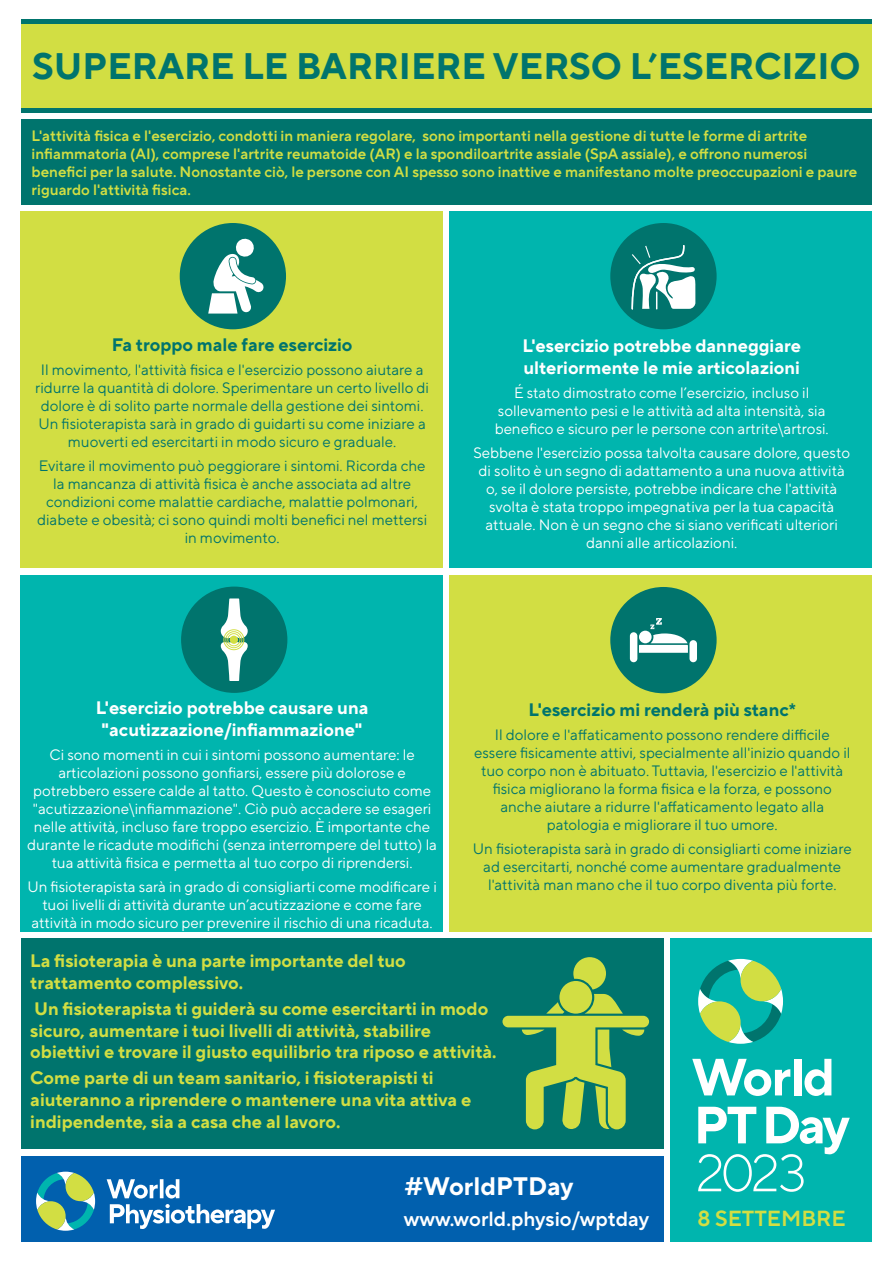
<style>
.page{position:relative;width:893px;height:1263px;background:#fff}
.page>*{position:absolute;margin:0;border:0;box-sizing:border-box;transform-origin:0 0}
.t1{font:700 36.75px "TT Norms Pro";color:#00746d}
.t2{font:700 25.2px "TT Norms Pro";color:#fff}
.t3{font:600 21.75px "TT Norms Pro";color:#d2de43}
.t4{font:600 20.4px "TT Norms Pro";color:#fff}
.t5{font:700 18px/21.6px "TT Norms Pro";color:#d2de43}
.t6{font:700 18px/21.6px "TT Norms Pro";color:#fff}
.t7{font:700 18px "TT Norms Pro";color:#00746d}
.t8{font:15px/18px "TT Norms Pro";color:#fff;text-align:center}
.t9{font:15px/18px "TT Norms Pro";color:#00746d;text-align:center}
.t10{font:600 15px/18px "TT Norms Pro";color:#d2de43}
</style>
<div class="page">
<div style="left:21px;top:938px;width:642px;height:211px;background:#00746d"></div>
<div style="left:21px;top:24px;width:851px;height:85px;background:#d2de43"></div>
<hr style="left:21px;top:109px;width:851px;height:4px;background:#00746d">
<hr style="left:21px;top:19px;width:851px;height:4px;background:#00746d">
<div style="left:670px;top:938px;width:202px;height:304px;background:#00b5ae"></div>
<div style="left:21px;top:1156px;width:642px;height:86px;background:#0160ae"></div>
<svg style="left:107px;top:1179px;width:51px;height:19px"></svg>
<svg style="left:160px;top:1179px;width:4px;height:19px"></svg>
<svg style="left:165px;top:1179px;width:14px;height:19px"></svg>
<svg style="left:110px;top:1204px;width:165px;height:25px"></svg>
<svg style="left:36px;top:1172px;width:59px;height:59px"></svg>
<svg style="left:698px;top:959px;width:85px;height:85px"></svg>
<svg style="left:692px;top:1059px;width:98px;height:37px"></svg>
<div style="left:794px;top:1059px;width:8px;height:36px;background:#fff"></div>
<svg style="left:804px;top:1059px;width:27px;height:37px"></svg>
<svg style="left:698px;top:1107px;width:152px;height:85px"></svg>
<div style="left:21px;top:120px;width:851px;height:85px;background:#00746d"></div>
<div style="left:21px;top:212px;width:422px;height:356px;background:#d2de43"></div>
<div style="left:450px;top:212px;width:422px;height:356px;background:#00b5ae"></div>
<div style="left:21px;top:575px;width:422px;height:357px;background:#00b5ae"></div>
<div style="left:450px;top:575px;width:422px;height:357px;background:#d2de43"></div>
<div style="left:610px;top:587px;width:107px;height:106px;background:#00746d;border-radius:50%"></div>
<div style="left:630px;top:632px;width:7px;height:30px;background:#fff;border-radius:4px"></div>
<div style="left:689px;top:640px;width:8px;height:22px;background:#fff;border-radius:4px"></div>
<svg style="left:639px;top:618px;width:49px;height:35px"></svg>
<div style="left:180px;top:223px;width:106px;height:106px;background:#00746d;border-radius:50%"></div>
<svg style="left:208px;top:238px;width:56px;height:76px"></svg>
<div style="left:610px;top:223px;width:107px;height:106px;background:#00746d;border-radius:50%"></div>
<div style="left:181px;top:587px;width:106px;height:106px;background:#00746d;border-radius:50%"></div>
<svg style="left:221px;top:598px;width:27px;height:83px"></svg>
<div style="left:230px;top:636px;width:8px;height:8px;background:#d2de43;border-radius:50%"></div>
<svg style="left:631px;top:245px;width:65px;height:65px"></svg>
<svg style="left:502px;top:957px;width:147px;height:172px"></svg>
<div style="left:559px;top:981px;width:33px;height:33px;background:#d2de43;border-radius:50%"></div>
<h1 class="t1" style="left:32px;top:39px;width:830px">SUPERARE LE BARRIERE VERSO L’ESERCIZIO</h1>
<p class="t10" style="left:32px;top:126px;width:827px">L'attività fisica e l'esercizio, condotti in maniera regolare, sono importanti nella gestione di tutte le forme di artrite infiammatoria (AI), comprese l'artrite reumatoide (AR) e la spondiloartrite assiale (SpA assiale), e offrono numerosi benefici per la salute. Nonostante ciò, le persone con AI spesso sono inattive e manifestano molte preoccupazioni e paure riguardo l'attività fisica.</p>
<p class="t7" style="left:112px;top:331px;width:242px">Fa troppo male fare esercizio</p>
<p class="t9" style="left:35px;top:359px;width:395px">Il movimento, l'attività fisica e l'esercizio possono aiutare a ridurre la quantità di dolore. Sperimentare un certo livello di dolore è di solito parte normale della gestione dei sintomi.<br>Un fisioterapista sarà in grado di guidarti su come iniziare a muoverti ed esercitarti in modo sicuro e graduale.</p>
<p class="t9" style="left:37px;top:455px;width:391px">Evitare il movimento può peggiorare i sintomi. Ricorda che la mancanza di attività fisica è anche associata ad altre condizioni come malattie cardiache, malattie polmonari, diabete e obesità; ci sono quindi molti benefici nel mettersi in movimento.</p>
<p class="t6" style="left:522px;top:334px;width:280px">L'esercizio potrebbe danneggiare ulteriormente le mie articolazioni</p>
<p class="t8" style="left:495px;top:383px;width:336px">É stato dimostrato come l’esercizio, incluso il sollevamento pesi e le attività ad alta intensità, sia benefico e sicuro per le persone con artrite\artrosi.</p>
<p class="t8" style="left:473px;top:443px;width:378px">Sebbene l'esercizio possa talvolta causare dolore, questo di solito è un segno di adattamento a una nuova attività o, se il dolore persiste, potrebbe indicare che l'attività svolta è stata troppo impegnativa per la tua capacità attuale. Non è un segno che si siano verificati ulteriori danni alle articolazioni.</p>
<p class="t6" style="left:96px;top:696px;width:274px;text-align:center">L'esercizio potrebbe causare una "acutizzazione/infiammazione"</p>
<p class="t8" style="left:27px;top:744px;width:411px">Ci sono momenti in cui i sintomi possono aumentare: le articolazioni possono gonfiarsi, essere più dolorose e potrebbero essere calde al tatto. Questo è conosciuto come "acutizzazione\infiammazione". Ciò può accadere se esageri nelle attività, incluso fare troppo esercizio. È importante che durante le ricadute modifichi (senza interrompere del tutto) la tua attività fisica e permetta al tuo corpo di riprendersi.</p>
<p class="t8" style="left:27px;top:876px;width:411px">Un fisioterapista sarà in grado di consigliarti come modificare i tuoi livelli di attività durante un’acutizzazione e come fare attività in modo sicuro per prevenire il rischio di una ricaduta.</p>
<p class="t7" style="left:529px;top:696px;width:269px">L'esercizio mi renderà più stanc*</p>
<p class="t9" style="left:474px;top:724px;width:378px">Il dolore e l'affaticamento possono rendere difficile essere fisicamente attivi, specialmente all'inizio quando il tuo corpo non è abituato. Tuttavia, l'esercizio e l'attività fisica migliorano la forma fisica e la forza, e possono anche aiutare a ridurre l'affaticamento legato alla patologia e migliorare il tuo umore.</p>
<p class="t9" style="left:473px;top:838px;width:380px">Un fisioterapista sarà in grado di consigliarti come iniziare ad esercitarti, nonché come aumentare gradualmente l'attività man mano che il tuo corpo diventa più forte.</p>
<p class="t5" style="left:30px;top:949px;width:377px">La fisioterapia è una parte importante del tuo trattamento complessivo.</p>
<p class="t5" style="left:30px;top:997px;width:468px">Un fisioterapista ti guiderà su come esercitarti in modo sicuro, aumentare i tuoi livelli di attività, stabilire obiettivi e trovare il giusto equilibrio tra riposo e attività.</p>
<p class="t5" style="left:30px;top:1066px;width:442px">Come parte di un team sanitario, i fisioterapisti ti aiuteranno a riprendere o mantenere una vita attiva e indipendente, sia a casa che al lavoro.</p>
<h2 class="t2" style="left:404px;top:1167px;width:171px">#WorldPTDay</h2>
<h3 class="t4" style="left:404px;top:1204px;width:247px">www.world.physio/wptday</h3>
<h3 class="t3" style="left:697px;top:1202px;width:150px">8 SETTEMBRE</h3>
</div>
